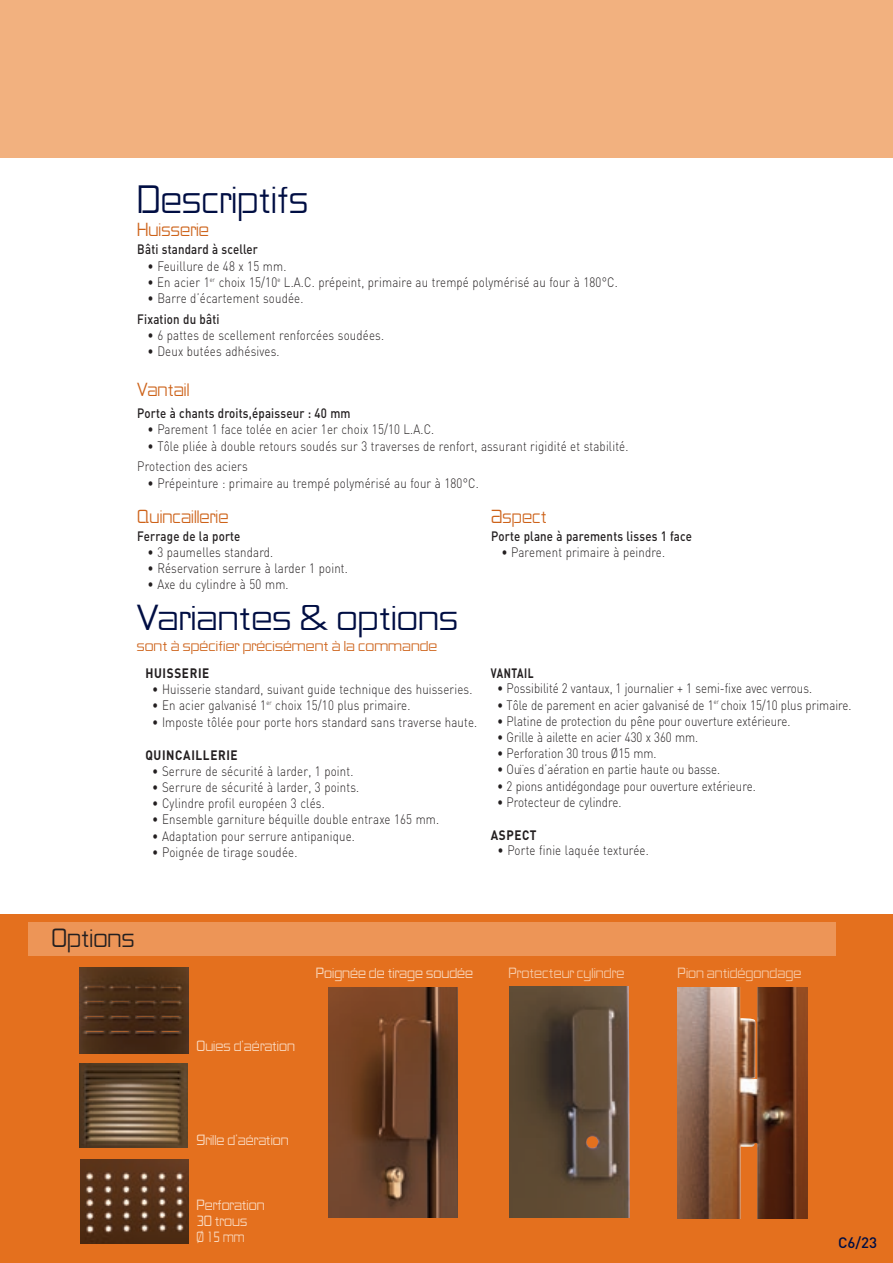
<style>
.page{position:relative;width:893px;height:1263px;background:#fff}
.page>*{position:absolute;margin:0;border:0;box-sizing:border-box;transform-origin:0 0}
.t1{font:36px "OPTI Stabile Xtra Light Ag";color:#000e43}
.t2{font:33px "OPTI Stabile Xtra Light Ag";color:#000e43;scale:1.09 1}
.t3{font:24px "OPTI Stabile Xtra Light Ag";color:#231f20}
.t4{font:17.25px "OPTI Stabile Xtra Light Ag";color:#cd6219}
.t5{font:500 15px "DIN";color:#000e43}
.t6{font:13.8px "OPTI Stabile Xtra Light Ag";color:#cd6219;scale:1.08 1}
.t7{font:300 13.5px/20.9px "DIN";letter-spacing:.015em;color:#231f20;scale:.85 1}
.t8{font:500 13.5px "DIN";letter-spacing:.015em;color:#231f20;scale:.85 1}
.t9{font:13.5px/16.2px "OPTI Stabile Xtra Light Ag";color:#fadcc4}
.t10{font:13.5px "OPTI Stabile Xtra Light Ag";color:#f8cead}
.t11{font:700 13.5px "DIN";letter-spacing:.055em;color:#231f20;scale:.87 1}
.t12{font:700 13.5px "DIN";letter-spacing:.055em;color:#231f20;scale:.75 1}
</style>
<div class="page">
<div style="left:0;top:906px;width:893px;height:357px;background:#e4701e"></div>
<div style="left:0;top:901px;width:893px;height:13px;background:#fff"></div>
<div style="left:29px;top:923px;width:807px;height:33px;background:#ed9557"></div>
<div style="left:0;top:0;width:893px;height:158px;background:#f2b17f"></div>
<img style="left:79px;top:967px;width:110px;height:86px">
<img style="left:80px;top:1159px;width:108px;height:85px">
<img style="left:328px;top:987px;width:129px;height:230px">
<img style="left:677px;top:988px;width:130px;height:230px">
<img style="left:509px;top:987px;width:121px;height:230px">
<img style="left:79px;top:1063px;width:109px;height:85px">
<h1 class="t1" style="left:137px;top:177px;width:173px">Descriptifs</h1>
<p class="t4" style="left:137px;top:219px;width:73px">Huisserie</p>
<p class="t8" style="left:137px;top:241px;width:143px">Bâti standard à sceller</p>
<p class="t7" style="left:147px;top:255px;width:165px">• Feuillure de 48 x 15 mm.</p>
<p class="t7" style="left:147px;top:271px;width:555px">• En acier 1<sup>er</sup> choix 15/10<sup>e</sup> L.A.C. prépeint, primaire au trempé polymérisé au four à 180°C.</p>
<p class="t7" style="left:147px;top:288px;width:185px">• Barre d’écartement soudée.</p>
<p class="t8" style="left:137px;top:310px;width:98px">Fixation du bâti</p>
<p class="t7" style="left:147px;top:325px;width:280px">• 6 pattes de scellement renforcées soudées.</p>
<p class="t7" style="left:147px;top:341px;width:157px">• Deux butées adhésives.</p>
<p class="t4" style="left:137px;top:379px;width:54px">Vantail</p>
<p class="t8" style="left:137px;top:405px;width:253px">Porte à chants droits,épaisseur : 40 mm</p>
<p class="t7" style="left:147px;top:419px;width:339px">• Parement 1 face tolée en acier 1er choix 15/10 L.A.C.</p>
<p class="t7" style="left:137px;top:435px;width:579px;text-indent:10px">• Tôle pliée à double retours soudés sur 3 traverses de renfort, assurant rigidité et stabilité.<br>Protection des aciers</p>
<p class="t7" style="left:147px;top:472px;width:391px">• Prépeinture : primaire au trempé polymérisé au four à 180°C.</p>
<p class="t4" style="left:137px;top:506px;width:93px">Quincaillerie</p>
<p class="t8" style="left:137px;top:528px;width:123px">Ferrage de la porte</p>
<p class="t7" style="left:147px;top:541px;width:149px">• 3 paumelles standard.</p>
<p class="t7" style="left:147px;top:558px;width:237px">• Réservation serrure à larder 1 point.</p>
<p class="t7" style="left:147px;top:574px;width:168px">• Axe du cylindre à 50 mm.</p>
<h2 class="t2" style="left:137px;top:597px;width:297px">Variantes &amp; options</h2>
<p class="t6" style="left:137px;top:637px;width:280px">sont à spécifier précisément à la commande</p>
<p class="t11" style="left:145px;top:665px;width:75px">HUISSERIE</p>
<p class="t7" style="left:152px;top:679px;width:378px">• Huisserie standard, suivant guide technique des huisseries.</p>
<p class="t7" style="left:152px;top:695px;width:305px">• En acier galvanisé 1<sup>er</sup> choix 15/10 plus primaire.</p>
<p class="t7" style="left:152px;top:711px;width:384px">• Imposte tôlée pour porte hors standard sans traverse haute.</p>
<p class="t11" style="left:145px;top:746px;width:108px">QUINCAILLERIE</p>
<p class="t7" style="left:152px;top:760px;width:238px">• Serrure de sécurité à larder, 1 point.</p>
<p class="t7" style="left:152px;top:776px;width:245px">• Serrure de sécurité à larder, 3 points.</p>
<p class="t7" style="left:152px;top:793px;width:204px">• Cylindre profil européen 3 clés.</p>
<p class="t7" style="left:152px;top:809px;width:339px">• Ensemble garniture béquille double entraxe 165 mm.</p>
<p class="t7" style="left:152px;top:825px;width:240px">• Adaptation pour serrure antipanique.</p>
<p class="t7" style="left:152px;top:841px;width:172px">• Poignée de tirage soudée.</p>
<p class="t4" style="left:491px;top:505px;width:57px">Aspect</p>
<p class="t8" style="left:491px;top:527px;width:238px">Porte plane à parements lisses 1 face</p>
<p class="t7" style="left:501px;top:542px;width:194px">• Parement primaire à peindre.</p>
<p class="t12" style="left:491px;top:664px;width:59px">VANTAIL</p>
<p class="t7" style="left:497px;top:678px;width:372px">• Possibilité 2 vantaux, 1 journalier + 1 semi-fixe avec verrous.</p>
<p class="t7" style="left:497px;top:694px;width:418px">• Tôle de parement en acier galvanisé de 1<sup>er</sup> choix 15/10 plus primaire.</p>
<p class="t7" style="left:497px;top:710px;width:347px">• Platine de protection du pêne pour ouverture extérieure.</p>
<p class="t7" style="left:497px;top:726px;width:238px">• Grille à ailette en acier 430 x 360 mm.</p>
<p class="t7" style="left:497px;top:743px;width:189px">• Perforation 30 trous Ø15 mm.</p>
<p class="t7" style="left:497px;top:759px;width:264px">• Ouïes d’aération en partie haute ou basse.</p>
<p class="t7" style="left:497px;top:775px;width:306px">• 2 pions antidégondage pour ouverture extérieure.</p>
<p class="t7" style="left:497px;top:791px;width:148px">• Protecteur de cylindre.</p>
<p class="t11" style="left:491px;top:826px;width:54px">ASPECT</p>
<p class="t7" style="left:497px;top:840px;width:179px">• Porte finie laquée texturée.</p>
<h3 class="t3" style="left:51px;top:923px;width:85px">Options</h3>
<p class="t9" style="left:316px;top:964px;width:159px">Poignée de tirage soudée</p>
<p class="t10" style="left:509px;top:964px;width:117px">Protecteur cylindre</p>
<p class="t10" style="left:678px;top:964px;width:125px">Pion antidégondage</p>
<p class="t9" style="left:197px;top:1037px;width:100px">Ouies d’aération</p>
<p class="t9" style="left:197px;top:1132px;width:94px">Grille d’aération</p>
<p class="t9" style="left:197px;top:1196px;width:69px">Perforation<br>30 trous<br>Ø 15 mm</p>
<p class="t5" style="left:838px;top:1233px;width:41px">C6/23</p>
</div>
